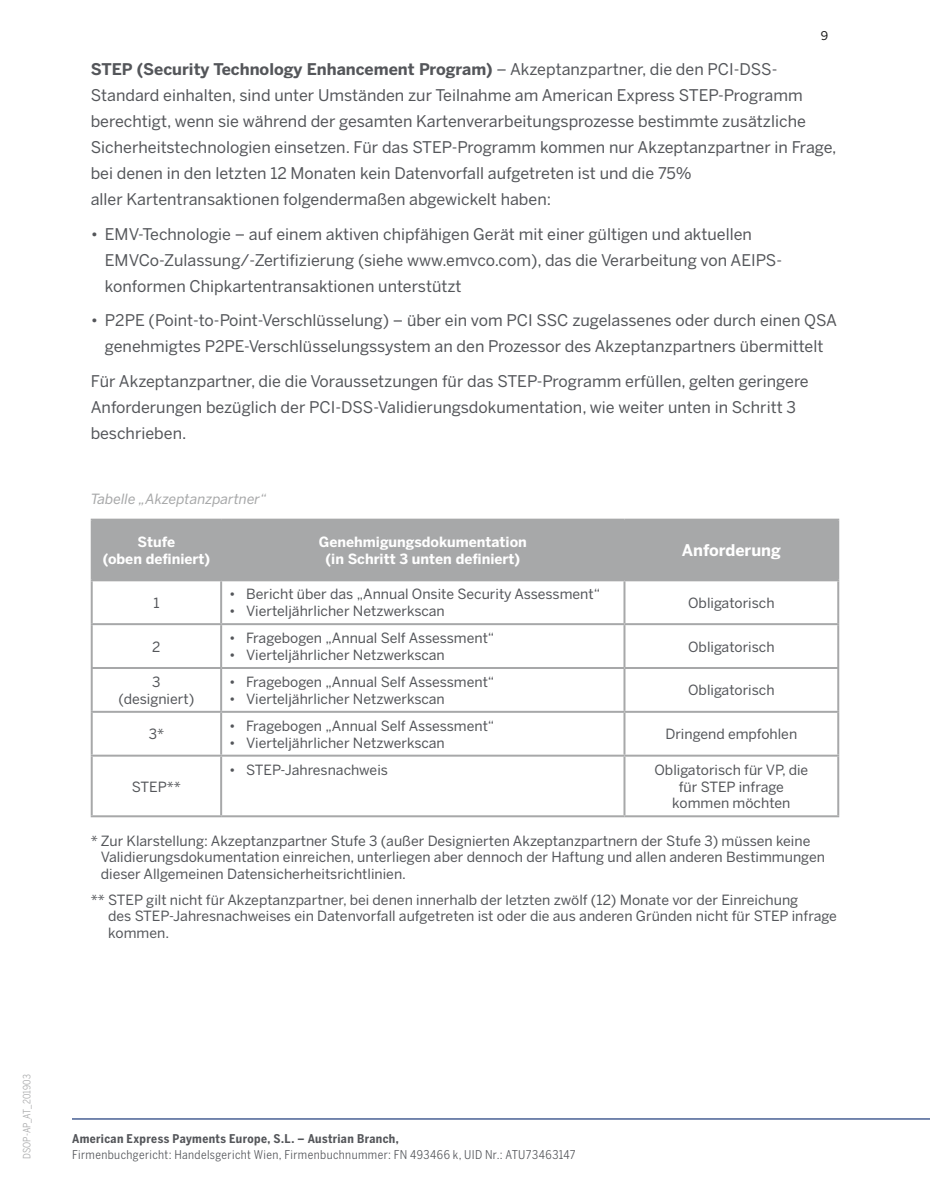
<style>
.page{position:relative;width:930px;height:1191px;background:#fff}
.page>*{position:absolute;margin:0;border:0;box-sizing:border-box;transform-origin:0 0}
.t1{font:16px/26px "Benton Sans";color:#54565a}
.t2{font:700 16px "Benton Sans";color:#fff}
.t3{font:14px/16.8px "Benton Sans";color:#54565a;text-align:center}
.t4{font:700 14px/16.8px "Benton Sans";color:#fff;text-align:center}
.t5{font:italic 14px "Benton Sans";color:#a7a8a9}
.t6{font:12px "Benton Sans Cond";letter-spacing:.03em;color:#54565a}
.t7{font:700 12px "Benton Sans Cond";letter-spacing:.03em;color:#54565a}
.t8{font:12px "Benton Sans";color:#181716}
.t9{font:10px "Benton Sans Cond";letter-spacing:.015em;color:#a7a8a9}
.s1{font-weight:700}
</style>
<div class="page">
<div style="left:93px;top:520px;width:744px;height:59px;background:#a7a8a9"></div>
<hr style="left:91px;top:520px;width:2px;height:59px;background:#a7a8a9">
<hr style="left:91px;top:518px;width:130px;height:2px;background:#a7a8a9">
<hr style="left:221px;top:518px;width:403px;height:2px;background:#a7a8a9">
<hr style="left:624px;top:518px;width:215px;height:2px;background:#a7a8a9">
<hr style="left:220px;top:520px;width:2px;height:59px;background:#a7a8a9">
<hr style="left:623px;top:520px;width:2px;height:59px;background:#a7a8a9">
<hr style="left:837px;top:520px;width:2px;height:59px;background:#a7a8a9">
<hr style="left:91px;top:581px;width:2px;height:42px;background:#a7a8a9">
<hr style="left:91px;top:625px;width:2px;height:42px;background:#a7a8a9">
<hr style="left:91px;top:669px;width:2px;height:42px;background:#a7a8a9">
<hr style="left:91px;top:713px;width:2px;height:41px;background:#a7a8a9">
<hr style="left:91px;top:756px;width:2px;height:59px;background:#a7a8a9">
<hr style="left:91px;top:579px;width:130px;height:2px;background:#a7a8a9">
<hr style="left:91px;top:623px;width:130px;height:2px;background:#a7a8a9">
<hr style="left:91px;top:667px;width:130px;height:2px;background:#a7a8a9">
<hr style="left:91px;top:711px;width:130px;height:2px;background:#a7a8a9">
<hr style="left:91px;top:754px;width:130px;height:2px;background:#a7a8a9">
<hr style="left:91px;top:815px;width:130px;height:2px;background:#a7a8a9">
<hr style="left:220px;top:581px;width:2px;height:42px;background:#a7a8a9">
<hr style="left:220px;top:625px;width:2px;height:42px;background:#a7a8a9">
<hr style="left:220px;top:669px;width:2px;height:42px;background:#a7a8a9">
<hr style="left:220px;top:713px;width:2px;height:41px;background:#a7a8a9">
<hr style="left:220px;top:756px;width:2px;height:59px;background:#a7a8a9">
<hr style="left:221px;top:579px;width:403px;height:2px;background:#a7a8a9">
<hr style="left:221px;top:623px;width:403px;height:2px;background:#a7a8a9">
<hr style="left:221px;top:667px;width:403px;height:2px;background:#a7a8a9">
<hr style="left:221px;top:711px;width:403px;height:2px;background:#a7a8a9">
<hr style="left:221px;top:754px;width:403px;height:2px;background:#a7a8a9">
<hr style="left:221px;top:815px;width:403px;height:2px;background:#a7a8a9">
<hr style="left:623px;top:581px;width:2px;height:42px;background:#a7a8a9">
<hr style="left:623px;top:625px;width:2px;height:42px;background:#a7a8a9">
<hr style="left:623px;top:669px;width:2px;height:42px;background:#a7a8a9">
<hr style="left:623px;top:713px;width:2px;height:41px;background:#a7a8a9">
<hr style="left:623px;top:756px;width:2px;height:59px;background:#a7a8a9">
<hr style="left:624px;top:579px;width:215px;height:2px;background:#a7a8a9">
<hr style="left:837px;top:581px;width:2px;height:42px;background:#a7a8a9">
<hr style="left:837px;top:625px;width:2px;height:42px;background:#a7a8a9">
<hr style="left:837px;top:669px;width:2px;height:42px;background:#a7a8a9">
<hr style="left:837px;top:713px;width:2px;height:41px;background:#a7a8a9">
<hr style="left:837px;top:756px;width:2px;height:59px;background:#a7a8a9">
<hr style="left:624px;top:623px;width:215px;height:2px;background:#a7a8a9">
<hr style="left:624px;top:667px;width:215px;height:2px;background:#a7a8a9">
<hr style="left:624px;top:711px;width:215px;height:2px;background:#a7a8a9">
<hr style="left:624px;top:754px;width:215px;height:2px;background:#a7a8a9">
<hr style="left:624px;top:815px;width:215px;height:2px;background:#a7a8a9">
<hr style="left:72px;top:1118px;width:858px;height:1px;background:#0e2e72">
<p class="t8" style="left:821px;top:28px;width:9px">9</p>
<p class="t1" style="left:91px;top:56px;width:747px"><span class="s1">STEP (Security Technology Enhancement Program)</span> – Akzeptanzpartner, die den PCI-DSS-Standard einhalten, sind unter Umständen zur Teilnahme am American Express STEP-Programm berechtigt, wenn sie während der gesamten Kartenverarbeitungsprozesse bestimmte zusätzliche Sicherheitstechnologien einsetzen. Für das STEP-Programm kommen nur Akzeptanzpartner in Frage, bei denen in den letzten 12 Monaten kein Datenvorfall aufgetreten ist und die 75%<br>aller Kartentransaktionen folgendermaßen abgewickelt haben:</p>
<p class="t1" style="left:105px;top:220px;width:679px;text-indent:-14px">• EMV-Technologie – auf einem aktiven chipfähigen Gerät mit einer gültigen und aktuellen<br>EMVCo-Zulassung/-Zertifizierung (siehe www.emvco.com), das die Verarbeitung von AEIPS&shy;konformen Chipkartentransaktionen unterstützt</p>
<p class="t1" style="left:91px;top:307px;width:748px;text-align:center">• P2PE (Point-to-Point-Verschlüsselung) – über ein vom PCI SSC zugelassenes oder durch einen QSA genehmigtes P2PE-Verschlüsselungssystem an den Prozessor des Akzeptanzpartners übermittelt</p>
<p class="t1" style="left:91px;top:367px;width:719px">Für Akzeptanzpartner, die die Voraussetzungen für das STEP-Programm erfüllen, gelten geringere<br>Anforderungen bezüglich der PCI-DSS-Validierungsdokumentation, wie weiter unten in Schritt 3 beschrieben.</p>
<p class="t5" style="left:91px;top:491px;width:177px">Tabelle „Akzeptanzpartner“</p>
<p class="t4" style="left:103px;top:533px;width:109px">Stufe<br>(oben definiert)</p>
<p class="t4" style="left:319px;top:533px;width:210px">Genehmigungsdokumentation (in Schritt 3 unten definiert)</p>
<p class="t2" style="left:682px;top:541px;width:101px">Anforderung</p>
<p class="t3" style="left:153px;top:594px;width:8px">1</p>
<p class="t3" style="left:229px;top:585px;width:373px">• Bericht über das „Annual Onsite Security Assessment“</p>
<p class="t3" style="left:229px;top:602px;width:217px">• Vierteljährlicher Netzwerkscan</p>
<p class="t3" style="left:688px;top:594px;width:88px">Obligatorisch</p>
<p class="t3" style="left:152px;top:638px;width:10px">2</p>
<p class="t3" style="left:229px;top:629px;width:267px">• Fragebogen „Annual Self Assessment“</p>
<p class="t3" style="left:229px;top:646px;width:217px">• Vierteljährlicher Netzwerkscan</p>
<p class="t3" style="left:119px;top:673px;width:77px">3 (designiert)</p>
<p class="t3" style="left:229px;top:673px;width:267px">• Fragebogen „Annual Self Assessment“</p>
<p class="t3" style="left:229px;top:690px;width:217px">• Vierteljährlicher Netzwerkscan</p>
<p class="t3" style="left:149px;top:725px;width:17px">3*</p>
<p class="t3" style="left:229px;top:717px;width:267px">• Fragebogen „Annual Self Assessment“</p>
<p class="t3" style="left:229px;top:734px;width:217px">• Vierteljährlicher Netzwerkscan</p>
<p class="t3" style="left:688px;top:638px;width:88px">Obligatorisch</p>
<p class="t3" style="left:688px;top:682px;width:88px">Obligatorisch</p>
<p class="t3" style="left:665px;top:725px;width:133px">Dringend empfohlen</p>
<p class="t3" style="left:132px;top:778px;width:51px">STEP**</p>
<p class="t3" style="left:229px;top:761px;width:160px">• STEP-Jahresnachweis</p>
<p class="t3" style="left:654px;top:761px;width:155px">Obligatorisch für VP, die für STEP infrage kommen möchten</p>
<p class="t3" style="left:101px;top:832px;width:725px;text-align:left;text-indent:-10px">* Zur Klarstellung: Akzeptanzpartner Stufe 3 (außer Designierten Akzeptanzpartnern der Stufe 3) müssen keine<br>Validierungsdokumentation einreichen, unterliegen aber dennoch der Haftung und allen anderen Bestimmungen dieser Allgemeinen Datensicherheitsrichtlinien.</p>
<p class="t3" style="left:108px;top:891px;width:730px;text-align:left;text-indent:-18px">** STEP gilt nicht für Akzeptanzpartner, bei denen innerhalb der letzten zwölf (12) Monate vor der Einreichung<br>des STEP-Jahresnachweises ein Datenvorfall aufgetreten ist oder die aus anderen Gründen nicht für STEP infrage kommen.</p>
<p class="t9" style="left:21px;top:1159px;width:87px;rotate:-90deg">DSOP-AP_AT_201903</p>
<p class="t7" style="left:72px;top:1131px;width:328px">American Express Payments Europe, S.L. – Austrian Branch,</p>
<p class="t6" style="left:72px;top:1147px;width:505px">Firmenbuchgericht: Handelsgericht Wien, Firmenbuchnummer: FN 493466 k, UID Nr.: ATU73463147</p>
</div>
